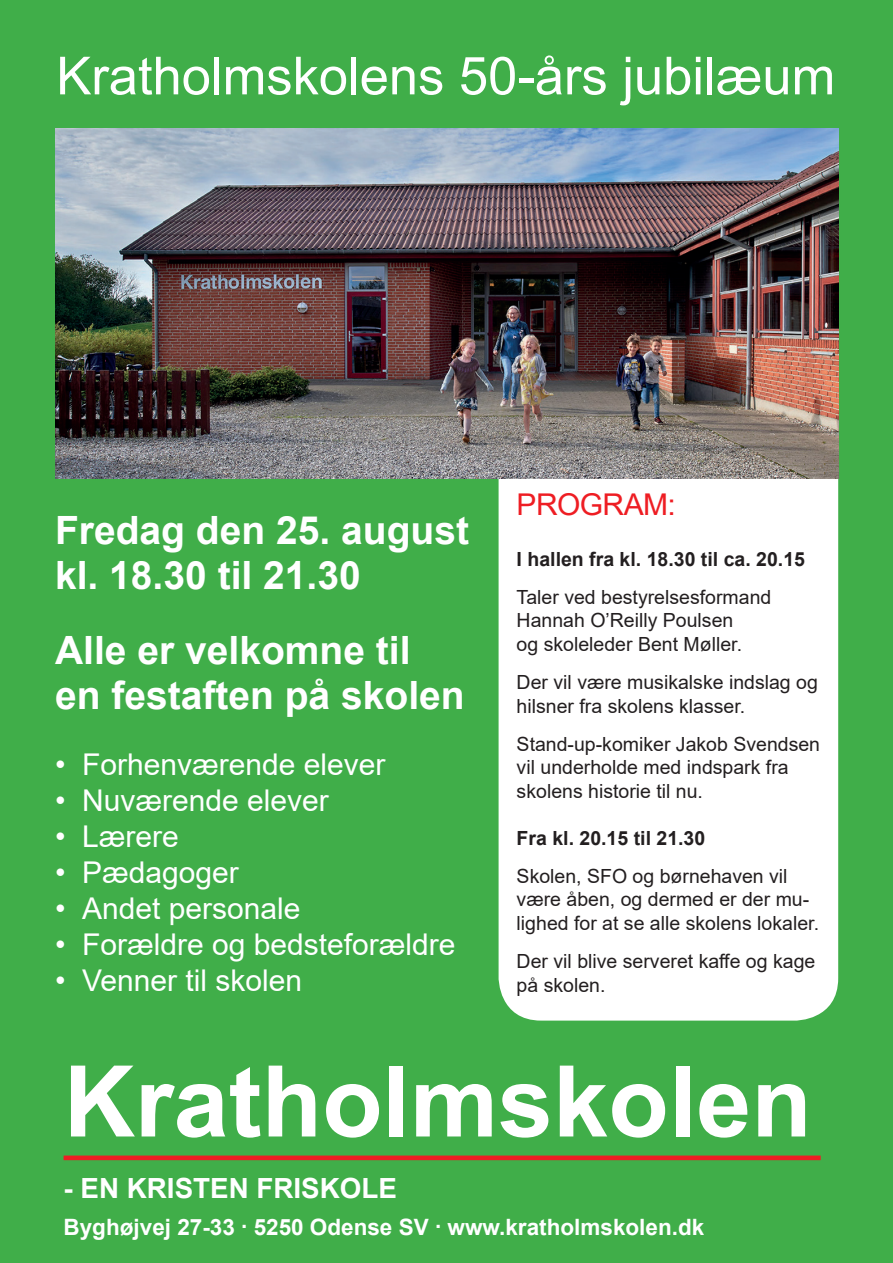
<style>
.page{position:relative;width:893px;height:1263px;background:#40ae49}
.page>*{position:absolute;margin:0;border:0;box-sizing:border-box;transform-origin:0 0}
.t1{font:700 99px "Arial";color:#fff}
.t2{font:52.5px "Arial";color:#fff}
.t3{font:700 39px/45px "Arial";color:#fff}
.t4{font:30px "Arial";color:#fff}
.t5{font:30px "Arial";letter-spacing:-.02em;color:#ee1d23}
.t6{font:700 27.75px "Arial";color:#fff}
.t7{font:700 22.5px "Arial";color:#fff}
.t8{font:19.5px/23.4px "Arial";color:#231f20}
.t9{font:700 19.5px "Arial";color:#231f20}
</style>
<div class="page">
<div style="left:64px;top:1155px;width:757px;height:5px;background:#ee1d23"></div>
<div style="left:499px;top:478px;width:339px;height:542px;background:#fff"></div>
<img style="left:55px;top:128px;width:783px;height:350px">
<h2 class="t2" style="left:56px;top:40px;width:780px">Kratholmskolens 50-års jubilæum</h2>
<h3 class="t3" style="left:55px;top:508px;width:415px">Fredag den 25. august kl. 18.30 til 21.30</h3>
<h3 class="t3" style="left:55px;top:628px;width:411px">Alle er velkomne til en festaften på skolen</h3>
<h3 class="t4" style="left:55px;top:744px;width:332px">• Forhenværende elever</h3>
<h3 class="t4" style="left:55px;top:780px;width:275px">• Nuværende elever</h3>
<h3 class="t4" style="left:55px;top:816px;width:125px">• Lærere</h3>
<h3 class="t4" style="left:55px;top:852px;width:185px">• Pædagoger</h3>
<h3 class="t4" style="left:55px;top:888px;width:247px">• Andet personale</h3>
<h3 class="t4" style="left:55px;top:924px;width:402px">• Forældre og bedsteforældre</h3>
<h3 class="t4" style="left:55px;top:960px;width:249px">• Venner til skolen</h3>
<h3 class="t5" style="left:517px;top:484px;width:161px">PROGRAM:</h3>
<p class="t9" style="left:517px;top:545px;width:290px">I hallen fra kl. 18.30 til ca. 20.15</p>
<p class="t8" style="left:517px;top:585px;width:256px">Taler ved bestyrelsesformand<br>Hannah O’Reilly Poulsen<br>og skoleleder Bent Møller.</p>
<p class="t8" style="left:517px;top:670px;width:303px">Der vil være musikalske indslag og hilsner fra skolens klasser.</p>
<p class="t8" style="left:517px;top:732px;width:305px">Stand-up-komiker Jakob Svendsen vil underholde med indspark fra skolens historie til nu.</p>
<p class="t9" style="left:517px;top:824px;width:190px">Fra kl. 20.15 til 21.30</p>
<p class="t8" style="left:517px;top:864px;width:304px">Skolen, SFO og børnehaven vil være åben, og dermed er der mu&shy;lighed for at se alle skolens lokaler.</p>
<p class="t8" style="left:517px;top:949px;width:300px">Der vil blive serveret kaffe og kage på skolen.</p>
<h1 class="t1" style="left:64px;top:1032px;width:750px">Kratholmskolen</h1>
<h3 class="t6" style="left:64px;top:1168px;width:335px">- EN KRISTEN FRISKOLE</h3>
<p class="t7" style="left:64px;top:1211px;width:642px">Byghøjvej 27-33 . 5250 Odense SV . www.kratholmskolen.dk</p>
</div>
